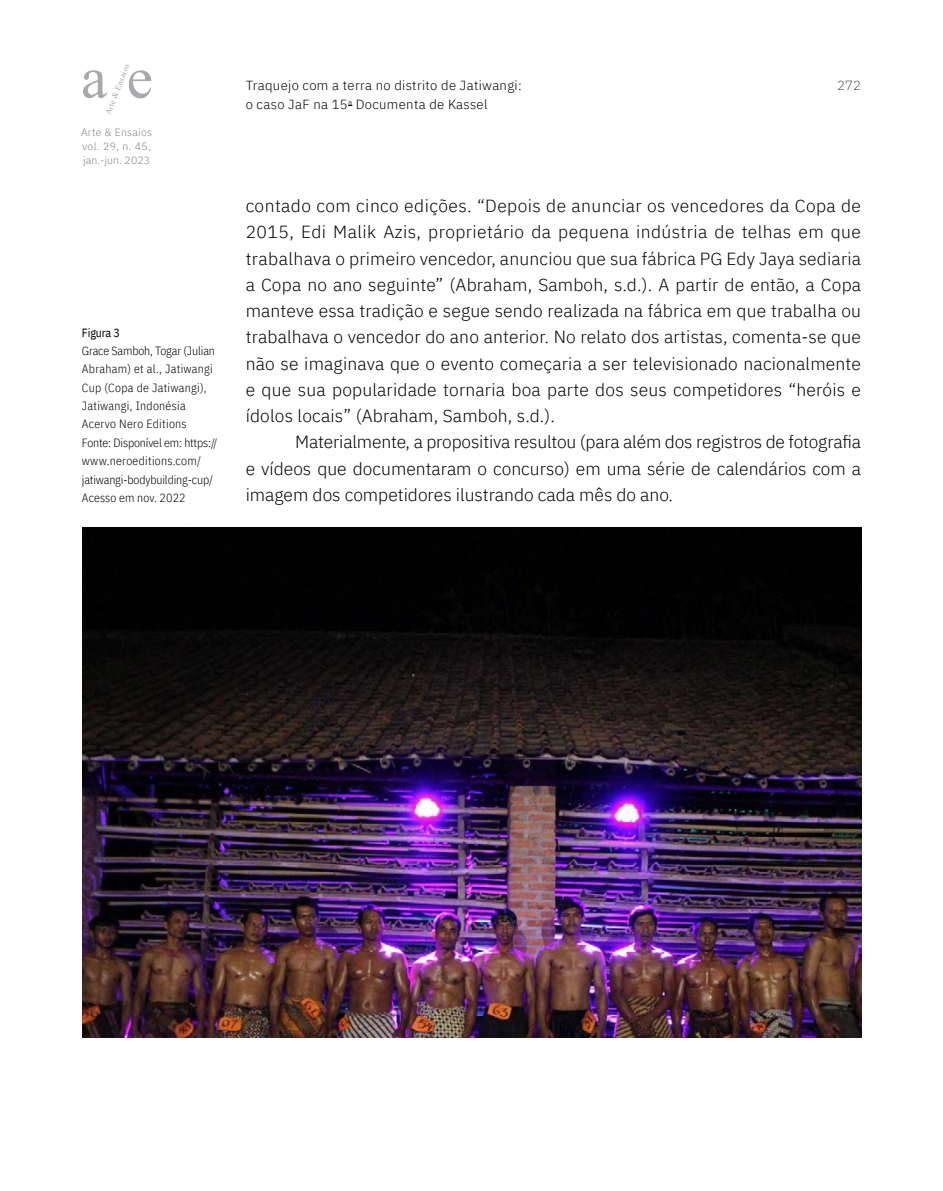
<style>
.page{position:relative;width:943px;height:1191px;background:#fff}
.page>*{position:absolute;margin:0;border:0;box-sizing:border-box;transform-origin:0 0}
.t1{font:59.15px "Times New Roman";color:#a7a9ac}
.t2{font:300 17.5px/26.2px "IBM Plex Sans";color:#000;text-align:justify}
.t3{font:300 13.12px/19.2px "IBM Plex Sans";letter-spacing:.025em;color:#000}
.t4{font:200 13.12px "IBM Plex Sans";color:#000}
.t5{font:300 11.9px/18.4px "IBM Plex Sans Cond";letter-spacing:.015em;color:#000}
.t6{font:11.9px "IBM Plex Sans Cond";letter-spacing:-.01em;color:#000}
.t7{font:300 10.5px/14px "IBM Plex Sans";letter-spacing:.025em;color:#808285;text-align:justify}
.t8{font:8.4px "Times New Roman";color:#a7a9ac}
</style>
<div class="page">
<img style="left:83px;top:528px;width:778px;height:509px">
<p class="t8" style="left:102px;top:112px;width:55px;rotate:-69deg">Arte &amp; Ensaios</p>
<p class="t7" style="left:81px;top:125px;width:72px">Arte &amp; Ensaios vol. 29, n. 45, jan.-jun. 2023</p>
<h1 class="t1" style="left:81px;top:36px;width:73px">a e</h1>
<p class="t4" style="left:837px;top:75px;width:25px">272</p>
<p class="t3" style="left:246px;top:74px;width:278px">Traquejo com a terra no distrito de Jatiwangi: o caso JaF na 15<sup>a</sup> Documenta de Kassel</p>
<p class="t6" style="left:82px;top:323px;width:40px">Figura 3</p>
<p class="t5" style="left:82px;top:340px;width:137px">Grace Samboh, Togar (Julian<br>Abraham) et al., Jatiwangi<br>Cup (Copa de Jatiwangi),<br>Jatiwangi, Indonésia<br>Acervo Nero Editions<br>Fonte: Disponível em: https:// www.neroeditions.com/ jatiwangi-bodybuilding-cup/<br>Acesso em nov. 2022</p>
<p class="t2" style="left:246px;top:191px;width:617px">contado com cinco edições. “Depois de anunciar os vencedores da Copa de 2015, Edi Malik Azis, proprietário da pequena indústria de telhas em que trabalhava o primeiro vencedor, anunciou que sua fábrica PG Edy Jaya sediaria a Copa no ano seguinte” (Abraham, Samboh, s.d.). A partir de então, a Copa manteve essa tradição e segue sendo realizada na fábrica em que trabalha ou trabalhava o vencedor do ano anterior. No relato dos artistas, comenta-se que não se imaginava que o evento começaria a ser televisionado nacionalmente e que sua popularidade tornaria boa parte dos seus competidores “heróis e ídolos locais” (Abraham, Samboh, s.d.).</p>
<p class="t2" style="left:246px;top:428px;width:617px;text-indent:50px">Materialmente, a propositiva resultou (para além dos registros de fotografia e vídeos que documentaram o concurso) em uma série de calendários com a imagem dos competidores ilustrando cada mês do ano.</p>
</div>
